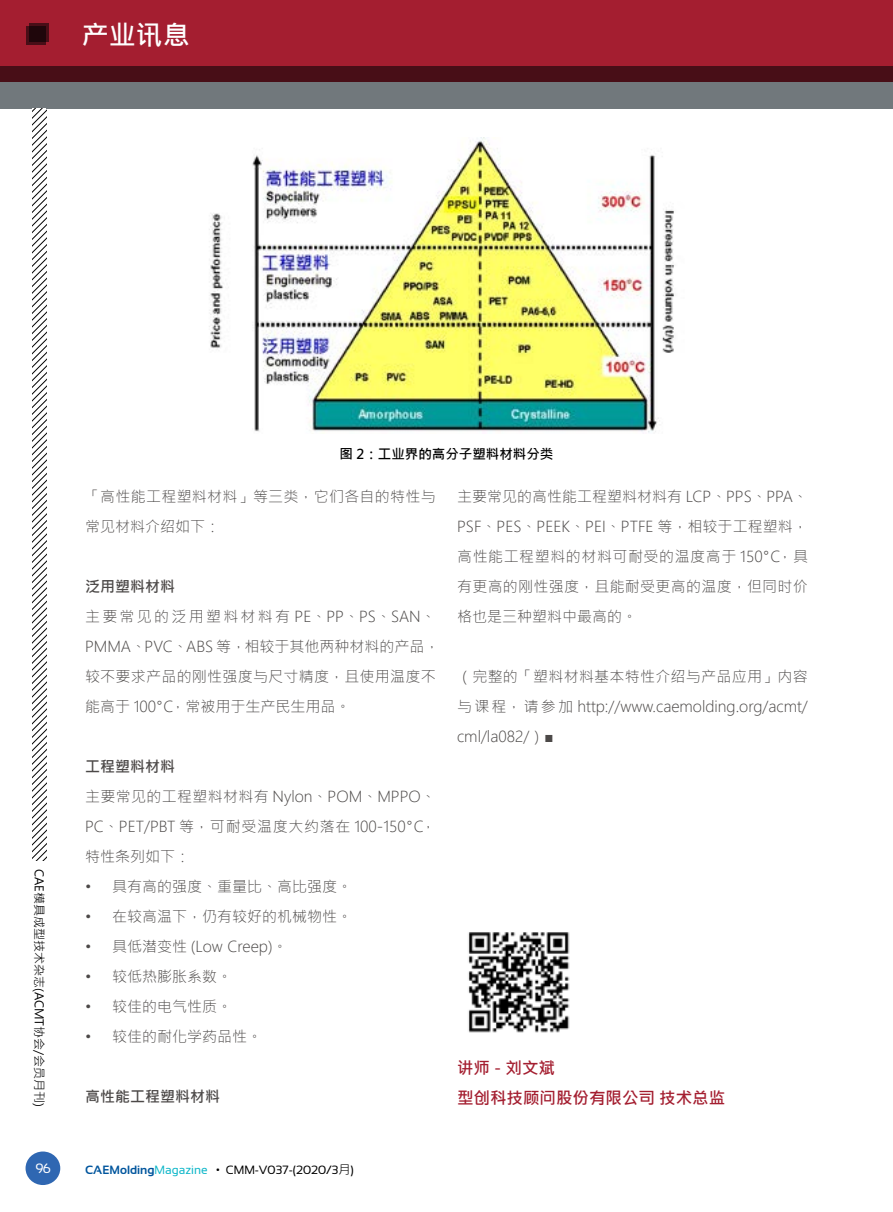
<style>
.page{position:relative;width:893px;height:1212px;background:#fff}
.page>*{position:absolute;margin:0;border:0;box-sizing:border-box;transform-origin:0 0}
.t1{font:700 27px "Microsoft Jheng Hei";color:#fff}
.t2{font:16.5px/30px "Microsoft Jheng Hei UI Bold";color:#a41e30}
.t3{font:15px/30px "Microsoft Jheng Hei UI Light";color:#4c4948;text-align:justify}
.t4{font:15px/30px "Microsoft Jheng Hei UI Light";letter-spacing:.02em;color:#4c4948}
.t5{font:15px "Microsoft Jheng Hei UI Bold";color:#4c4948}
.t6{font:700 13.5px "Microsoft Jheng Hei";color:#000}
.t7{font:13.5px "Sansation";color:#fff}
.t8{font:12px "Sansation";color:#000}
.t9{font:12px "Microsoft Jheng Hei";color:#000}
.s1{font-weight:700;color:#00559d}
.s2{color:#0fb7c9}
.s3{font-family:"Microsoft Jheng Hei"}
</style>
<div class="page">
<div style="left:0;top:0;width:893px;height:82px;background:#a41e30"></div>
<svg style="left:0;top:66px;width:893px;height:42px;background:#614f55"></svg>
<svg style="left:26px;top:26px;width:19px;height:19px"></svg>
<svg style="left:30px;top:23px;width:19px;height:19px"></svg>
<svg style="left:33px;top:108px;width:13px;height:753px"></svg>
<div style="left:26px;top:1151px;width:34px;height:34px;background:#2f67b2;border-radius:50%"></div>
<img style="left:209px;top:137px;width:465px;height:296px">
<img style="left:468px;top:932px;width:102px;height:101px">
<h1 class="t1" style="left:82px;top:18px;width:109px">产业讯息</h1>
<p class="t9" style="left:47px;top:869px;width:240px;rotate:90deg">CAE模具成型技术杂志(ACMT协会/会员月刊)</p>
<p class="t6" style="left:339px;top:446px;width:215px">图 2：工业界的高分子塑料材料分类</p>
<p class="t4" style="left:85px;top:482px;width:352px">「高性能工程塑料材料」等三类，它们各自的特性与常见材料介绍如下：</p>
<p class="t3" style="left:457px;top:482px;width:352px">主要常见的高性能工程塑料材料有 LCP、PPS、PPA、PSF、PES、PEEK、PEI、PTFE 等，相较于工程塑料，高性能工程塑料的材料可耐受的温度高于 150°C，具有更高的刚性强度，且能耐受更高的温度，但同时价格也是三种塑料中最高的。</p>
<p class="t5" style="left:85px;top:577px;width:91px">泛用塑料材料</p>
<p class="t3" style="left:85px;top:602px;width:356px;text-align:left">主要常见的泛用塑料材料有 PE、PP、PS、SAN、<br>PMMA、PVC、ABS 等，相较于其他两种材料的产品，较不要求产品的刚性强度与尺寸精度，且使用温度不能高于 100°C，常被用于生产民生用品。</p>
<p class="t3" style="left:457px;top:662px;width:352px">（完整的「塑料材料基本特性介绍与产品应用」内容与课程，请参加 http://www.caemolding.org/acmt/ cml/la082/）■</p>
<p class="t5" style="left:85px;top:757px;width:91px">工程塑料材料</p>
<p class="t3" style="left:85px;top:782px;width:352px">主要常见的工程塑料材料有 Nylon、POM、MPPO、PC、PET/PBT 等，可耐受温度大约落在 100-150°C，特性条列如下：</p>
<p class="t3" style="left:85px;top:872px;width:268px">• 具有高的强度、重量比、高比强度。</p>
<p class="t3" style="left:85px;top:902px;width:268px">• 在较高温下，仍有较好的机械物性。</p>
<p class="t3" style="left:85px;top:932px;width:204px">• 具低潜变性 (Low Creep)。</p>
<p class="t3" style="left:85px;top:962px;width:148px">• 较低热膨胀系数。</p>
<p class="t3" style="left:85px;top:992px;width:148px">• 较佳的电气性质。</p>
<p class="t3" style="left:85px;top:1022px;width:178px">• 较佳的耐化学药品性。</p>
<p class="t5" style="left:85px;top:1087px;width:136px">高性能工程塑料材料</p>
<p class="t2" style="left:457px;top:1052px;width:270px">讲师 - 刘文斌<br>型创科技顾问股份有限公司 技术总监</p>
<p class="t7" style="left:36px;top:1161px;width:17px">96</p>
<p class="t8" style="left:85px;top:1163px;width:270px"><span class="s1">CAEMolding</span><span class="s2">Magazine</span> • CMM-V037-(2020/3<span class="s3">月</span>)</p>
</div>
